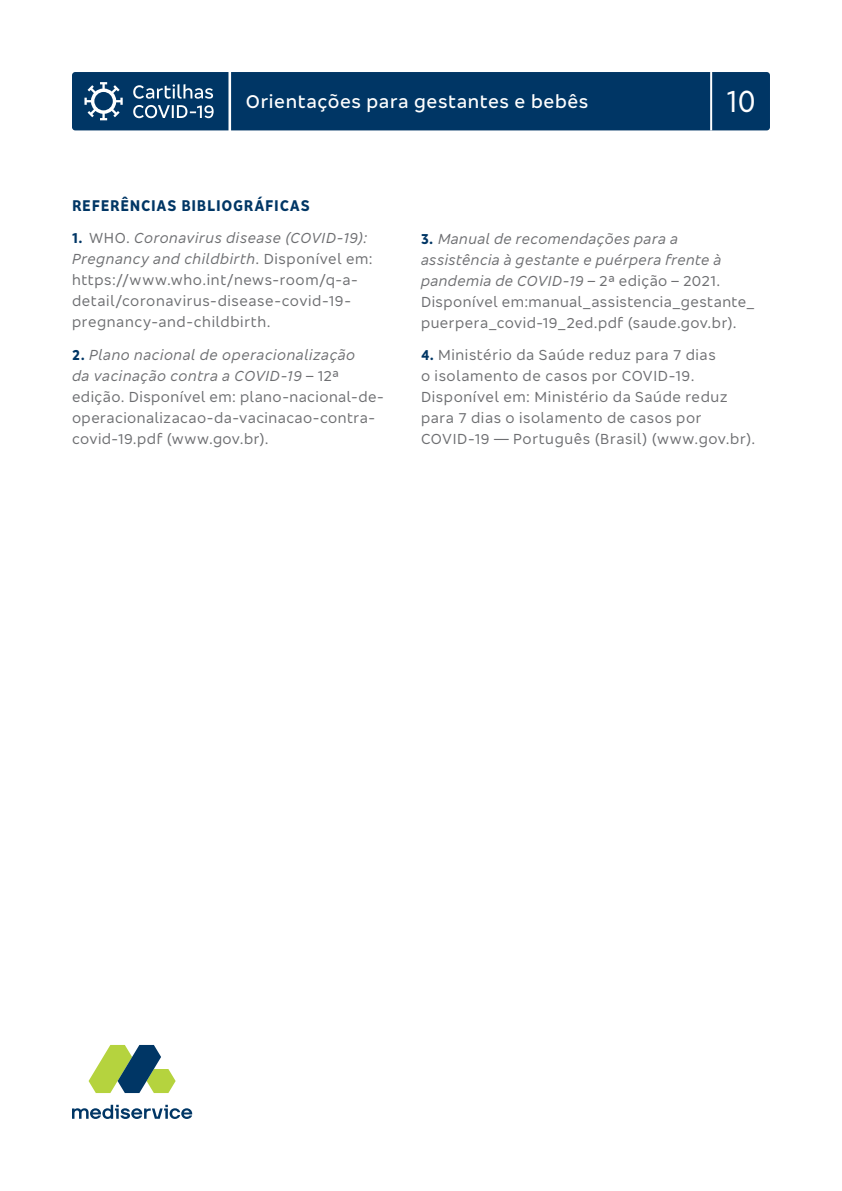
<style>
.page{position:relative;width:842px;height:1191px;background:#fff}
.page>*{position:absolute;margin:0;border:0;box-sizing:border-box;transform-origin:0 0}
.t1{font:condensed 32px "Bradesco Sans";color:#fff}
.t2{font:500 19px "Bradesco Sans";letter-spacing:.03em;color:#fff}
.t3{font:700 condensed 16px "Bradesco Sans";letter-spacing:.045em;color:#003665}
.t4{font:15px/21px "Bradesco Sans";letter-spacing:.035em;color:#6d6e71}
.s1{font-weight:700;font-stretch:condensed;color:#003665}
.s2{font-style:italic}
</style>
<div class="page">
<div style="left:72px;top:72px;width:698px;height:58px;background:#003665"></div>
<svg style="left:89px;top:1045px;width:87px;height:48px"></svg>
<svg style="left:72px;top:1104px;width:120px;height:15px"></svg>
<p class="t2" style="left:246px;top:89px;width:344px">Orientações para gestantes e bebês</p>
<h1 class="t1" style="left:726px;top:81px;width:31px">10</h1>
<p class="t3" style="left:72px;top:195px;width:239px">REFERÊNCIAS BIBLIOGRÁFICAS</p>
<p class="t4" style="left:72px;top:227px;width:302px"><span class="s1">1.</span> WHO. <span class="s2">Coronavirus disease (COVID-19):<br>Pregnancy and childbirth</span>. Disponível em: https://www.who.int/news-room/q-a&shy;detail/coronavirus-disease-covid-19- pregnancy-and-childbirth.</p>
<p class="t4" style="left:72px;top:343px;width:313px"><span class="s1">2.</span> <span class="s2">Plano nacional de operacionalização<br>da vacinação contra a COVID-19</span> – 12ª edição. Disponível em: plano-nacional-de&shy;operacionalizacao-da-vacinacao-contra&shy;covid-19.pdf (www.gov.br).</p>
<p class="t4" style="left:421px;top:227px;width:335px"><span class="s1">3.</span> <span class="s2">Manual de recomendações para a assistência à gestante e puérpera frente à pandemia de COVID-19</span> – 2ª edição – 2021.<br>Disponível em:manual_assistencia_gestante_ puerpera_covid-19_2ed.pdf (saude.gov.br).</p>
<p class="t4" style="left:421px;top:344px;width:336px"><span class="s1">4.</span> Ministério da Saúde reduz para 7 dias<br>o isolamento de casos por COVID-19.<br>Disponível em: Ministério da Saúde reduz para 7 dias o isolamento de casos por COVID-19 — Português (Brasil) (www.gov.br).</p>
</div>
